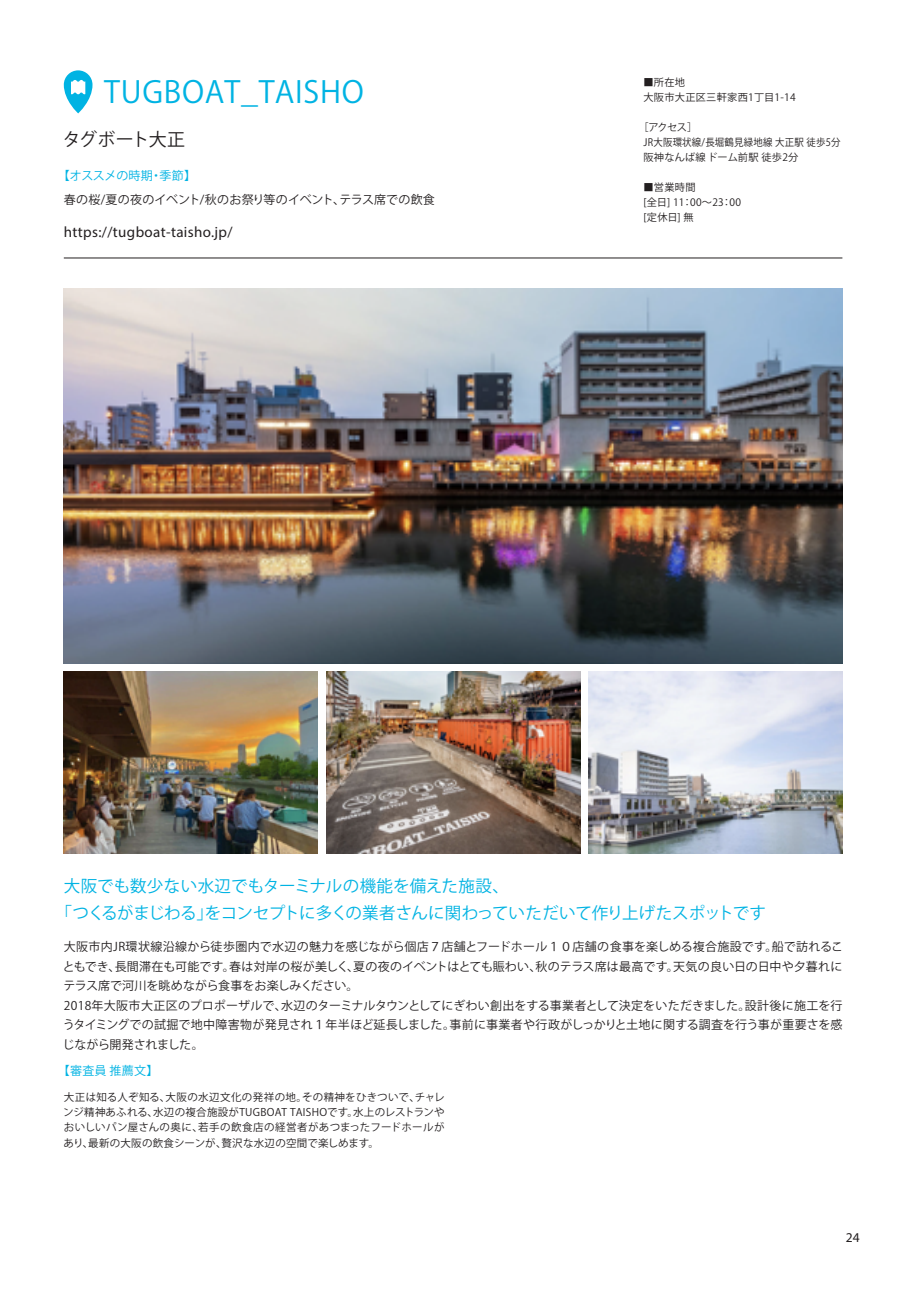
<style>
.page{position:relative;width:919px;height:1289px;background:#fff}
.page>*{position:absolute;margin:0;border:0;box-sizing:border-box;transform-origin:0 0}
.t1{font:30px "Noto Sans JP Bold 83 pv RKSJ H";letter-spacing:.025em;color:#00b3e3}
.t2{font:18px "Koz Go Pr 6 N";letter-spacing:-.015em;color:#231f20}
.t3{font:16.5px/27px "Noto Sans JP Bold 83 pv RKSJ H";letter-spacing:-.015em;color:#00b3e3}
.t4{font:15px "Roboto";letter-spacing:.025em;color:#231f20}
.t5{font:300 13.5px "Roboto";color:#231f20}
.t6{font:12px/19.5px "Noto Sans JP Regular 83 pv RKSJ H";letter-spacing:.01em;color:#231f20}
.t7{font:12px "Noto Sans JP Medium 83 pv RKSJ H";letter-spacing:.005em;color:#231f20}
.t8{font:12px "Noto Sans JP Medium 83 pv RKSJ H";letter-spacing:-.015em;color:#00b3e3}
.t9{font:12px "Noto Sans JP Medium 83 pv RKSJ H";letter-spacing:.025em;color:#00b3e3}
.t10{font:10.5px/15px "Noto Sans JP Regular 83 pv RKSJ H";letter-spacing:.025em;color:#231f20;text-align:justify}
.t11{font:10.2px/15px "Noto Sans JP Regular 83 pv RKSJ H";letter-spacing:.025em;color:#231f20}
</style>
<div class="page">
<svg style="left:64px;top:70px;width:28px;height:43px"></svg>
<hr style="left:64px;top:258px;width:778px;height:1px;background:#231f20">
<img style="left:64px;top:288px;width:778px;height:376px">
<img style="left:64px;top:671px;width:253px;height:182px">
<img style="left:326px;top:671px;width:254px;height:182px">
<img style="left:588px;top:671px;width:253px;height:182px">
<h1 class="t1" style="left:104px;top:75px;width:261px">TUGBOAT_TAISHO</h1>
<h2 class="t2" style="left:63px;top:130px;width:124px">タグボート大正</h2>
<p class="t8" style="left:58px;top:169px;width:140px">【オススメの時期・季節】</p>
<p class="t7" style="left:64px;top:193px;width:372px">春の桜/夏の夜のイベント/秋のお祭り等のイベント、テラス席での飲食</p>
<p class="t4" style="left:64px;top:223px;width:170px">https://tugboat-taisho.jp/</p>
<p class="t11" style="left:643px;top:74px;width:154px">■所在地<br>大阪市大正区三軒家西1丁目1-14</p>
<p class="t11" style="left:643px;top:119px;width:198px;text-indent:-5px">［アクセス］<br>JR大阪環状線/長堀鶴見緑地線 大正駅 徒歩5分阪神なんば線 ドーム前駅 徒歩2分</p>
<p class="t11" style="left:643px;top:179px;width:99px">■営業時間<br>[全日] 11：00～23：00 [定休日] 無</p>
<h3 class="t3" style="left:56px;top:872px;width:712px;text-indent:8px">大阪でも数少ない水辺でもターミナルの機能を備えた施設、<br>「つくるがまじわる」をコンセプトに多くの業者さんに関わっていただいて作り上げたスポットです</h3>
<p class="t6" style="left:63px;top:937px;width:782px">大阪市内JR環状線沿線から徒歩圏内で水辺の魅力を感じながら個店７店舗とフードホール１０店舗の食事を楽しめる複合施設です。船で訪れることもでき、長間滞在も可能です。春は対岸の桜が美しく、夏の夜のイベントはとても賑わい、秋のテラス席は最高です。天気の良い日の日中や夕暮れにテラス席で河川を眺めながら食事をお楽しみください。<br>2018年大阪市大正区のプロポーザルで、水辺のターミナルタウンとしてにぎわい創出をする事業者として決定をいただきました。設計後に施工を行うタイミングでの試掘で地中障害物が発見され１年半ほど延長しました。事前に事業者や行政がしっかりと土地に関する調査を行う事が重要さを感じながら開発されました。</p>
<p class="t9" style="left:58px;top:1064px;width:102px">【審査員 推薦文】</p>
<p class="t10" style="left:63px;top:1090px;width:383px">大正は知る人ぞ知る、大阪の水辺文化の発祥の地。その精神をひきついで、チャレンジ精神あふれる、水辺の複合施設がTUGBOAT TAISHOです。水上のレストランやおいしいパン屋さんの奥に、若手の飲食店の経営者があつまったフードホールがあり、最新の大阪の飲食シーンが、贅沢な水辺の空間で楽しめます。</p>
<p class="t5" style="left:845px;top:1229px;width:16px">24</p>
</div>
